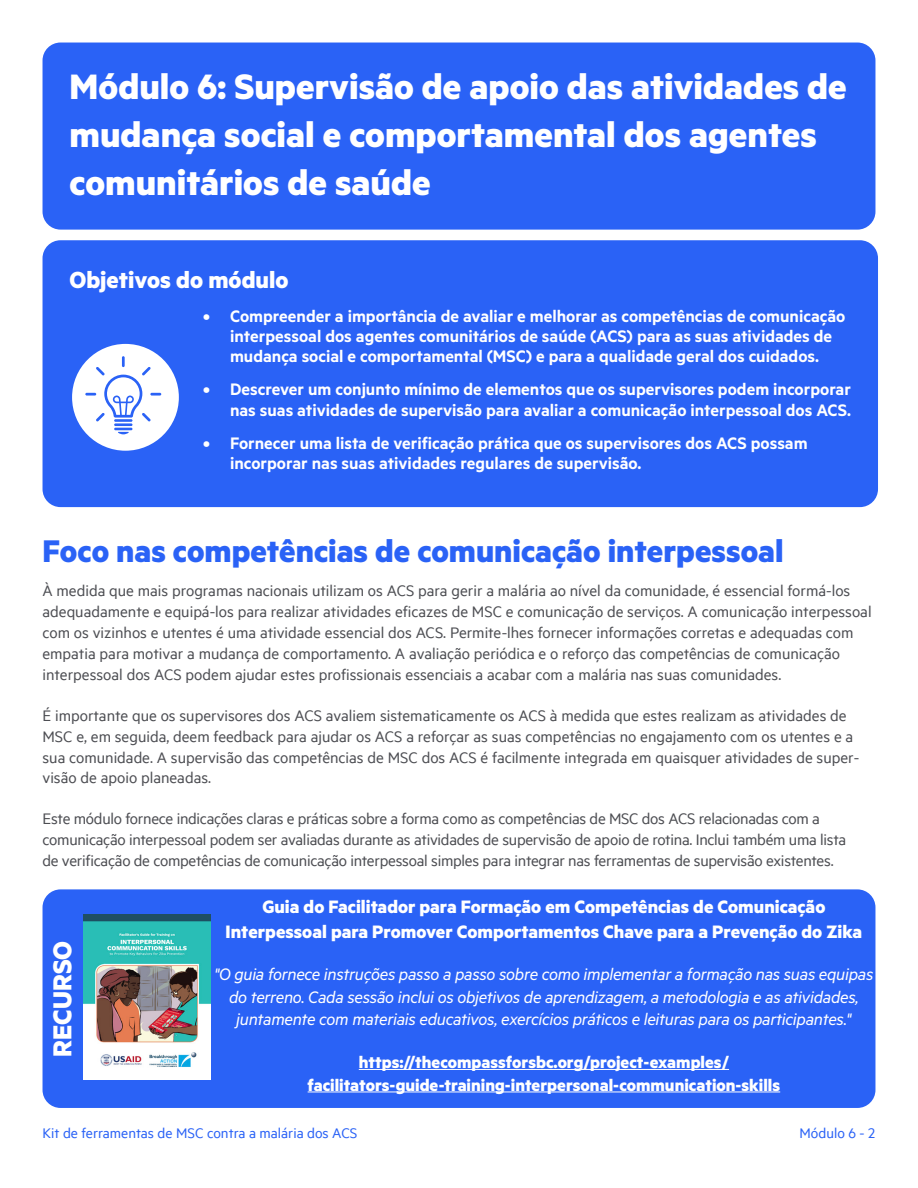
<style>
.page{position:relative;width:918px;height:1188px;background:#fff}
.page>*{position:absolute;margin:0;border:0;box-sizing:border-box;transform-origin:0 0}
.Header_1{font:700 39.75px/47.7px "Metric";color:#fff}
.Header_1-2{font:700 35.25px "Metric";color:#2a62f6}
.Base_text{font:700 29.25px "Metric";color:#fff}
.Header_1-3{font:700 26.25px "Metric";color:#fff}
.Base_text-2{font:700 20.25px/24.3px "Metric";color:#fff;text-align:center}
.t1{font:600 18.75px/20.2px "Metric";color:#fff}
.Base_text-3{font:italic 18.75px/22.5px "Metric";letter-spacing:-.015em;color:#fff;text-align:center}
.Base_text-4{font:700 18.75px/22.5px "Metric";color:#fff;text-align:center}
.Paragraph{font:17.25px/20.9px "Metric";color:#4d4e53}
.t2{font:15.75px "Metric";color:#2a62f6}
</style>
<div class="page">
<div style="left:43px;top:43px;width:832px;height:187px;background:#2a62f6;border-radius:18px"></div>
<div style="left:43px;top:240px;width:835px;height:267px;background:#2a62f6;border-radius:18px"></div>
<div style="left:43px;top:889px;width:832px;height:219px;background:#2a62f6;border-radius:18px"></div>
<div style="left:72px;top:344px;width:107px;height:107px;background:#fff;border-radius:50%"></div>
<hr style="left:114px;top:419px;width:18px;height:3px;background:#2a62f6">
<hr style="left:114px;top:423px;width:18px;height:3px;background:#2a62f6">
<svg style="left:85px;top:356px;width:76px;height:65px"></svg>
<svg style="left:114px;top:428px;width:18px;height:6px"></svg>
<hr style="left:359px;top:1069px;width:370px;height:1px;background:#fff">
<hr style="left:308px;top:1092px;width:472px;height:1px;background:#fff">
<img style="left:83px;top:914px;width:127px;height:166px">
<p class="Header_1" style="left:70px;top:62px;width:779px">Módulo 6: Supervisão de apoio das atividades de mudança social e comportamental dos agentes comunitários de saúde</p>
<p class="Header_1-3" style="left:70px;top:264px;width:221px">Objetivos do módulo</p>
<p class="t1" style="left:230px;top:305px;width:617px;text-indent:-27px">• Compreender a importância de avaliar e melhorar as competências de comunicação interpessoal dos agentes comunitários de saúde (ACS) para as suas atividades de mudança social e comportamental (MSC) e para a qualidade geral dos cuidados.</p>
<p class="t1" style="left:203px;top:379px;width:650px;text-align:right">• Descrever um conjunto mínimo de elementos que os supervisores podem incorporar nas suas atividades de supervisão para avaliar a comunicação interpessoal dos ACS.</p>
<p class="t1" style="left:230px;top:432px;width:579px;text-indent:-27px">• Fornecer uma lista de verificação prática que os supervisores dos ACS possam incorporar nas suas atividades regulares de supervisão.</p>
<p class="Header_1-2" style="left:43px;top:529px;width:743px">Foco nas competências de comunicação interpessoal</p>
<p class="Paragraph" style="left:43px;top:580px;width:831px">À medida que mais programas nacionais utilizam os ACS para gerir a malária ao nível da comunidade, é essencial formá-los adequadamente e equipá-los para realizar atividades eficazes de MSC e comunicação de serviços. A comunicação interpessoal com os vizinhos e utentes é uma atividade essencial dos ACS. Permite-lhes fornecer informações corretas e adequadas com empatia para motivar a mudança de comportamento. A avaliação periódica e o reforço das competências de comunicação interpessoal dos ACS podem ajudar estes profissionais essenciais a acabar com a malária nas suas comunidades.</p>
<p class="Paragraph" style="left:43px;top:704px;width:818px">É importante que os supervisores dos ACS avaliem sistematicamente os ACS à medida que estes realizam as atividades de MSC e, em seguida, deem feedback para ajudar os ACS a reforçar as suas competências no engajamento com os utentes e a sua comunidade. A supervisão das competências de MSC dos ACS é facilmente integrada em quaisquer atividades de super&shy;visão de apoio planeadas.</p>
<p class="Paragraph" style="left:43px;top:808px;width:805px">Este módulo fornece indicações claras e práticas sobre a forma como as competências de MSC dos ACS relacionadas com a comunicação interpessoal podem ser avaliadas durante as atividades de supervisão de apoio de rotina. Inclui também uma lista de verificação de competências de comunicação interpessoal simples para integrar nas ferramentas de supervisão existentes.</p>
<p class="Base_text" style="left:44px;top:1057px;width:117px;rotate:-90deg">RECURSO</p>
<p class="Base_text-2" style="left:226px;top:894px;width:638px">Guia do Facilitador para Formação em Competências de Comunicação<br>Interpessoal para Promover Comportamentos Chave para a Prevenção do Zika</p>
<p class="Base_text-3" style="left:214px;top:963px;width:661px">"O guia fornece instruções passo a passo sobre como implementar a formação nas suas equipas do terreno. Cada sessão inclui os objetivos de aprendizagem, a metodologia e as atividades, juntamente com materiais educativos, exercícios práticos e leituras para os participantes."</p>
<p class="Base_text-4" style="left:308px;top:1050px;width:474px">https://thecompassforsbc.org/project-examples/ facilitators-guide-training-interpersonal-communication-skills</p>
<p class="t2" style="left:43px;top:1124px;width:317px">Kit de ferramentas de MSC contra a malária dos ACS</p>
<p class="t2" style="left:800px;top:1124px;width:77px">Módulo 6 - 2</p>
</div>
